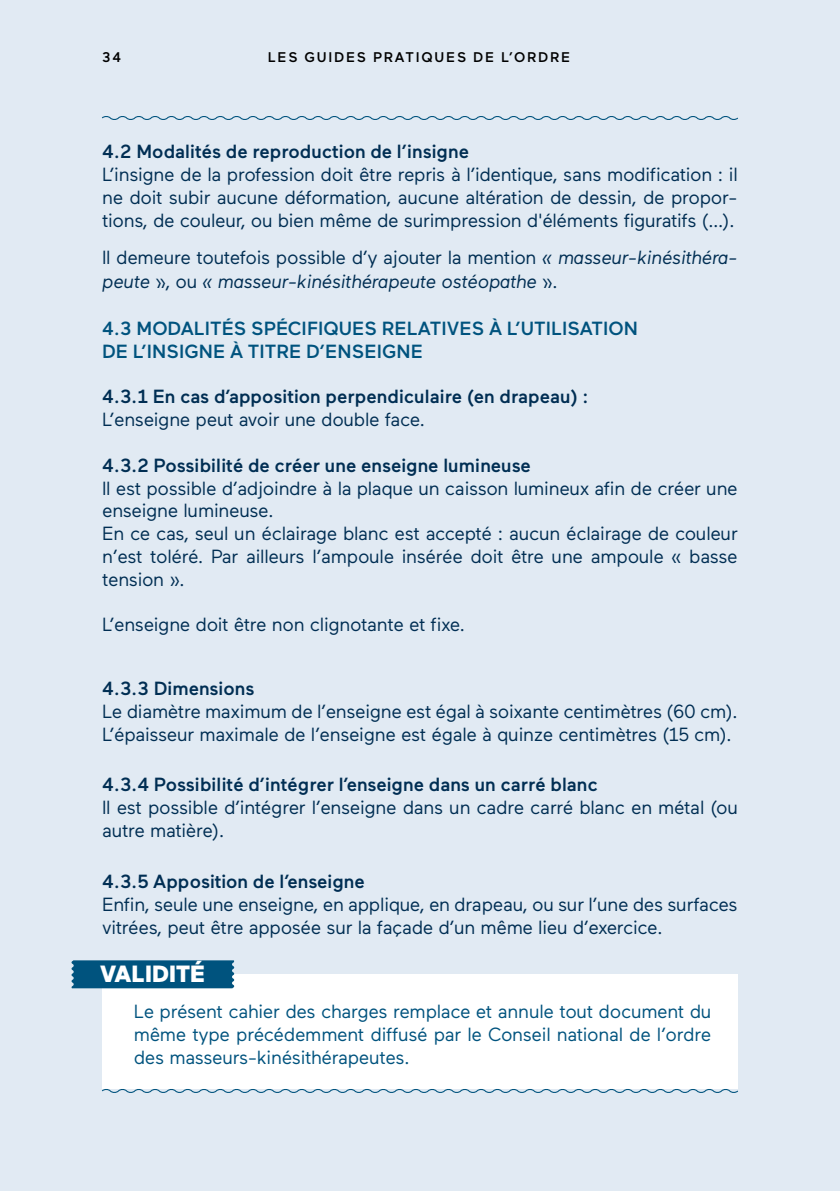
<style>
.page{position:relative;width:840px;height:1191px;background:#fff}
.page>*{position:absolute;margin:0;border:0;box-sizing:border-box;transform-origin:0 0}
.texte_courant{font:900 23.4px "Maax";color:#fff}
.t1{font:19px/22.8px "Maax";letter-spacing:-.02em;color:#002e53}
.t2{font:500 19px/22.8px "Maax";color:#002e53}
.texte_courant-2{font:19px/22.8px "Maax";letter-spacing:-.02em;color:#00537e;text-align:justify}
.texte_courant-3{font:italic 19px/24px "Maax";letter-spacing:-.02em;color:#002e53}
.t3{font:500 19px "Maax";color:#00537e}
.t4{font:500 14px "Maax";letter-spacing:.125em;color:#000}
.s1{font-style:normal}
.s2{font-weight:400}
</style>
<div class="page">
<div style="left:0;top:0;width:839px;height:1191px;background:#e1eaf3"></div>
<svg style="left:102px;top:116px;width:636px;height:4px"></svg>
<div style="left:102px;top:974px;width:635px;height:115px;background:#fff"></div>
<svg style="left:102px;top:1087px;width:636px;height:6px"></svg>
<div style="left:71px;top:960px;width:163px;height:28px;background:#00537e"></div>
<p class="t4" style="left:102px;top:49px;width:20px">34</p>
<p class="t4" style="left:268px;top:49px;width:304px">LES GUIDES PRATIQUES DE L’ORDRE</p>
<p class="t2" style="left:102px;top:140px;width:368px">4.2 Modalités de reproduction de l’insigne</p>
<p class="t1" style="left:102px;top:163px;width:636px;text-align:justify">L’insigne de la profession doit être repris à l’identique, sans modification : il ne doit subir aucune déformation, aucune altération de dessin, de propor&shy;tions, de couleur, ou bien même de surimpression d'éléments figuratifs (…).</p>
<p class="texte_courant-3" style="left:102px;top:246px;width:636px"><span class="s1">Il demeure toutefois possible d’y ajouter la mention</span> « masseur-kinésithéra&shy;peute »<span class="s1">, ou</span> « masseur-kinésithérapeute ostéopathe »<span class="s1">.</span></p>
<p class="t3" style="left:102px;top:318px;width:537px">4.3 MODALITÉS SPÉCIFIQUES RELATIVES À L’UTILISATION</p>
<p class="t3" style="left:102px;top:341px;width:322px">DE L’INSIGNE À TITRE D’ENSEIGNE</p>
<p class="t2" style="left:102px;top:385px;width:487px">4.3.1 En cas d’apposition perpendiculaire (en drapeau) :<br><span class="s2">L’enseigne peut avoir une double face.</span></p>
<p class="t2" style="left:102px;top:454px;width:430px">4.3.2 Possibilité de créer une enseigne lumineuse</p>
<p class="t1" style="left:102px;top:477px;width:636px">Il est possible d’adjoindre à la plaque un caisson lumineux afin de créer une enseigne lumineuse.</p>
<p class="t1" style="left:102px;top:522px;width:637px;text-align:justify">En ce cas, seul un éclairage blanc est accepté : aucun éclairage de couleur n’est toléré. Par ailleurs l’ampoule insérée doit être une ampoule « basse tension ».</p>
<p class="t1" style="left:102px;top:613px;width:364px">L’enseigne doit être non clignotante et fixe.</p>
<p class="t2" style="left:102px;top:677px;width:153px">4.3.3 Dimensions</p>
<p class="t1" style="left:102px;top:700px;width:637px">Le diamètre maximum de l’enseigne est égal à soixante centimètres (60 cm).<br>L’épaisseur maximale de l’enseigne est égale à quinze centimètres (15 cm).</p>
<p class="t2" style="left:102px;top:773px;width:496px">4.3.4 Possibilité d’intégrer l’enseigne dans un carré blanc</p>
<p class="t1" style="left:102px;top:796px;width:637px">Il est possible d’intégrer l’enseigne dans un cadre carré blanc en métal (ou autre matière).</p>
<p class="t2" style="left:102px;top:870px;width:264px">4.3.5 Apposition de l’enseigne</p>
<p class="t1" style="left:102px;top:893px;width:636px">Enfin, seule une enseigne, en applique, en drapeau, ou sur l’une des surfaces vitrées, peut être apposée sur la façade d’un même lieu d’exercice.</p>
<p class="texte_courant" style="left:100px;top:960px;width:106px">VALIDITÉ</p>
<p class="texte_courant-2" style="left:134px;top:1000px;width:578px">Le présent cahier des charges remplace et annule tout document du même type précédemment diffusé par le Conseil national de l’ordre des masseurs-kinésithérapeutes.</p>
</div>
